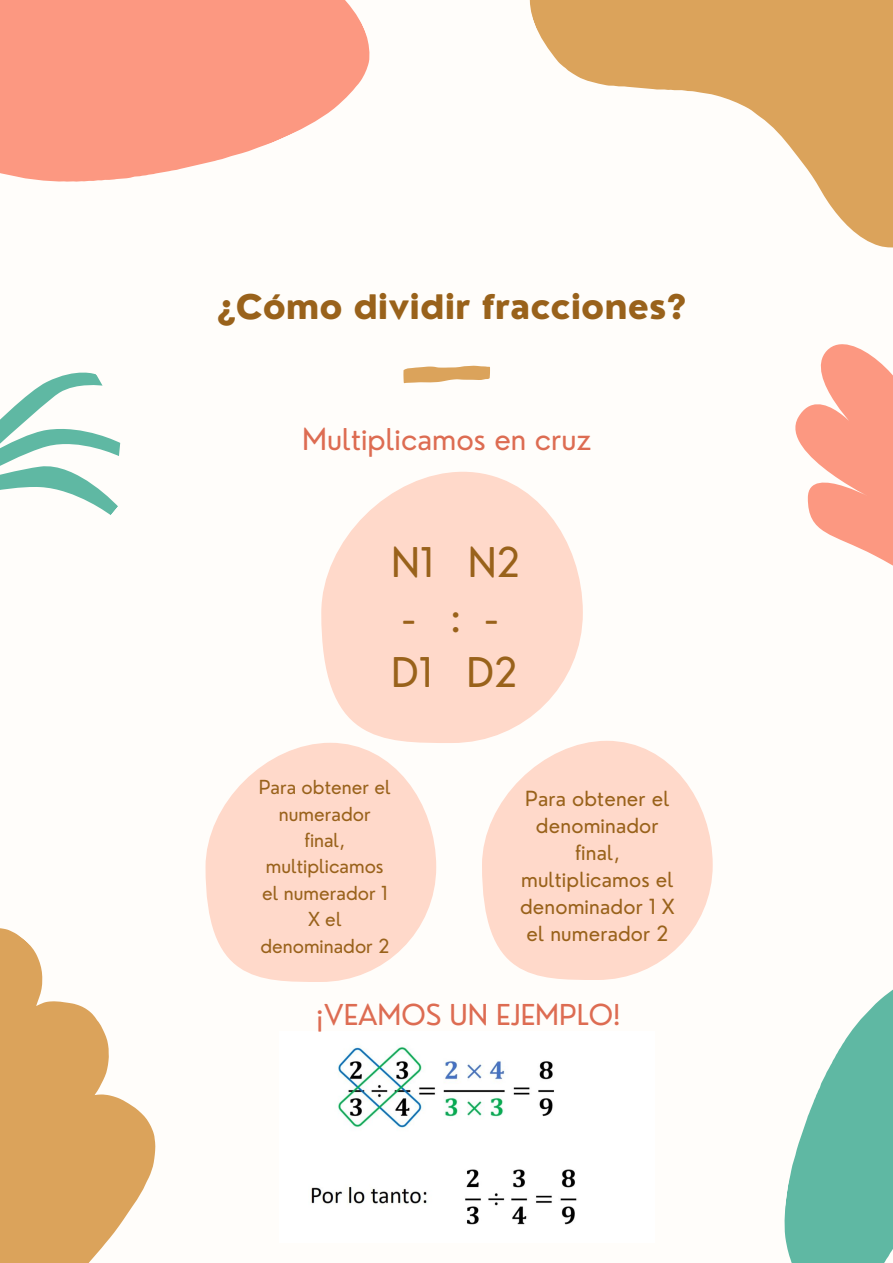
<style>
.page{position:relative;width:893px;height:1263px;background:#fffdfa}
.page>*{position:absolute;margin:0;border:0;box-sizing:border-box;transform-origin:0 0}
.t1{font:39.97px "Nourd";color:#99621b}
.t2{font:800 32.92px "Nourd";color:#99621b}
.t3{font:29.33px "Nourd";color:#dd6c52}
.t4{font:28.05px "Nourd";color:#dd6c52}
.t5{font:20.33px/27px "Nourd";letter-spacing:.01em;color:#99621b;text-align:center}
.t6{font:18.9px/26.4px "Nourd";color:#99621b;text-align:center}
</style>
<div class="page">
<svg style="left:0;top:372px;width:121px;height:143px"></svg>
<svg style="left:321px;top:472px;width:262px;height:271px;fill:#ffd9ca"></svg>
<div style="left:205px;top:743px;width:231px;height:239px;background:#ffd9ca;border-radius:113px"></div>
<div style="left:482px;top:741px;width:230px;height:239px;background:#ffd9ca;border-radius:113px"></div>
<svg style="left:0;top:902px;width:222px;height:361px"></svg>
<svg style="left:795px;top:344px;width:98px;height:222px;fill:#fc9881"></svg>
<svg style="left:529px;top:0;width:364px;height:248px"></svg>
<svg style="left:0;top:0;width:370px;height:182px;fill:#fc9881"></svg>
<svg style="left:784px;top:989px;width:109px;height:274px"></svg>
<svg style="left:403px;top:366px;width:87px;height:17px"></svg>
<img style="left:311px;top:1047px;width:266px;height:178px">
<p class="t2" style="left:218px;top:286px;width:470px">¿Cómo dividir fracciones?</p>
<p class="t3" style="left:302px;top:420px;width:290px">Multiplicamos en cruz</p>
<p class="t1" style="left:391px;top:537px;width:130px">N1 N2</p>
<p class="t1" style="left:402px;top:592px;width:97px">- :-</p>
<p class="t1" style="left:391px;top:647px;width:128px">D1 D2</p>
<p class="t6" style="left:259px;top:774px;width:133px">Para obtener el numerador final, multiplicamos el numerador 1<br>X el denominador 2</p>
<p class="t5" style="left:520px;top:785px;width:156px">Para obtener el denominador final, multiplicamos el denominador 1 X el numerador 2</p>
<p class="t4" style="left:314px;top:997px;width:307px">¡VEAMOS UN EJEMPLO!</p>
</div>
